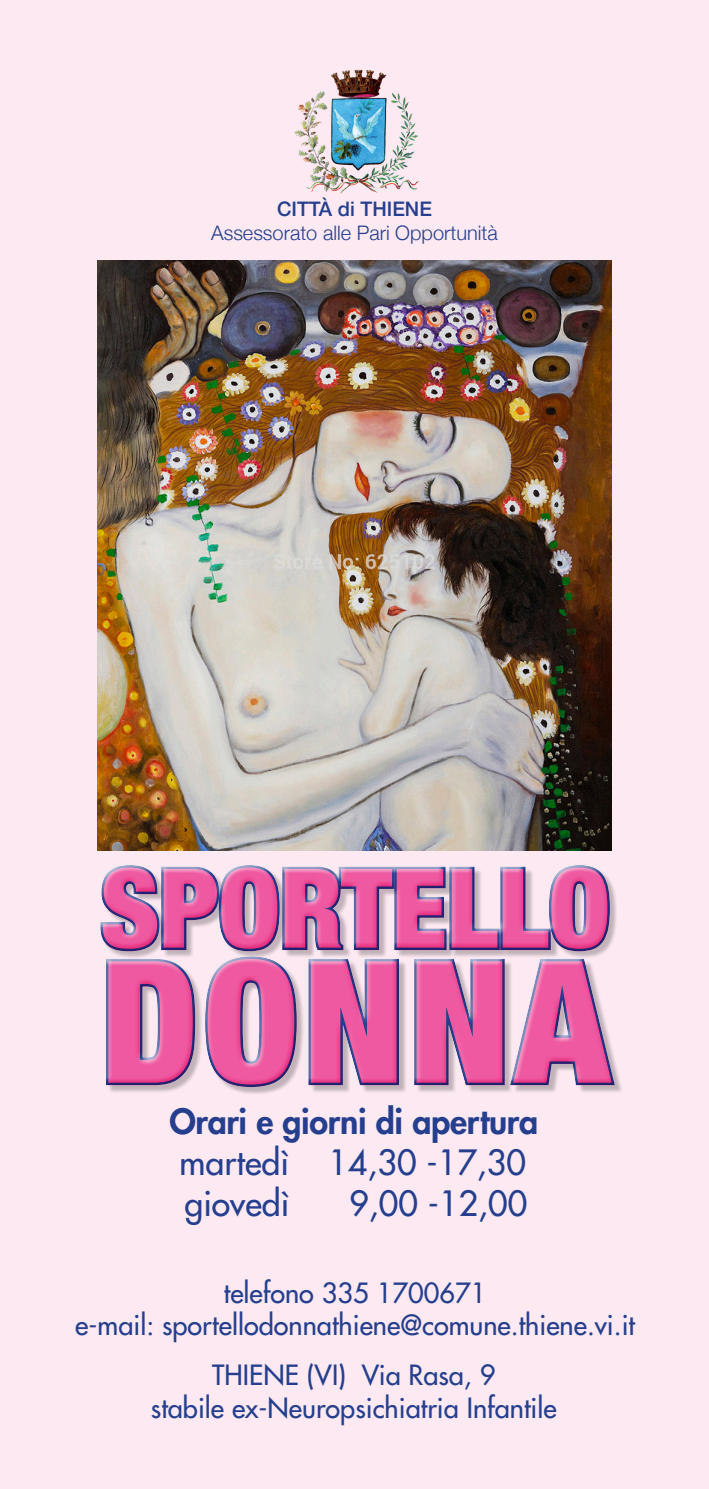
<style>
.page{position:relative;width:709px;height:1489px;background:#fff}
.page>*{position:absolute;margin:0;border:0;box-sizing:border-box;transform-origin:0 0}
.t1{font:900 condensed 170px "Helvetica Neue";letter-spacing:.03em;color:#ef59a1}
.t2{font:900 condensed 110px "Helvetica Neue";color:#ef59a1}
.t3{font:34px "Futura";color:#253f8e}
.t4{font:800 34px "Futura";letter-spacing:-.01em;color:#253f8e}
.t5{font:27.25px "Futura";color:#253f8e}
.t6{font:300 20px "Helvetica Neue";color:#253f8e}
.t7{font:500 20px "Helvetica Neue";color:#253f8e}
</style>
<div class="page">
<div style="left:0;top:0;width:709px;height:1488px;background:#fce9f1"></div>
<img style="left:97px;top:260px;width:514px;height:590px">
<img style="left:294px;top:69px;width:125px;height:125px">
<div style="left:98px;top:862px;width:524px;height:231px;background:#ed028c;opacity:.47"></div>
<p class="t7" style="left:277px;top:192px;width:156px">CITTÀ di THIENE</p>
<p class="t6" style="left:211px;top:216px;width:288px">Assessorato alle Pari Opportunità</p>
<h2 class="t2" style="left:100px;top:817px;width:511px">SPORTELLO</h2>
<h1 class="t1" style="left:101px;top:882px;width:510px">DONNA</h1>
<p class="t4" style="left:169px;top:1098px;width:370px">Orari e giorni di apertura</p>
<p class="t3" style="left:179px;top:1140px;width:348px">martedì 14,30 -17,30</p>
<p class="t3" style="left:184px;top:1180px;width:106px">giovedì</p>
<p class="t3" style="left:349px;top:1180px;width:179px">9,00 -12,00</p>
<p class="t5" style="left:224px;top:1274px;width:264px">telefono 335 1700671</p>
<p class="t5" style="left:75px;top:1307px;width:561px">e-mail: sportellodonnathiene@comune.thiene.vi.it</p>
<p class="t5" style="left:212px;top:1357px;width:284px">THIENE (VI) Via Rasa, 9</p>
<p class="t5" style="left:151px;top:1389px;width:407px">stabile ex-Neuropsichiatria Infantile</p>
</div>
